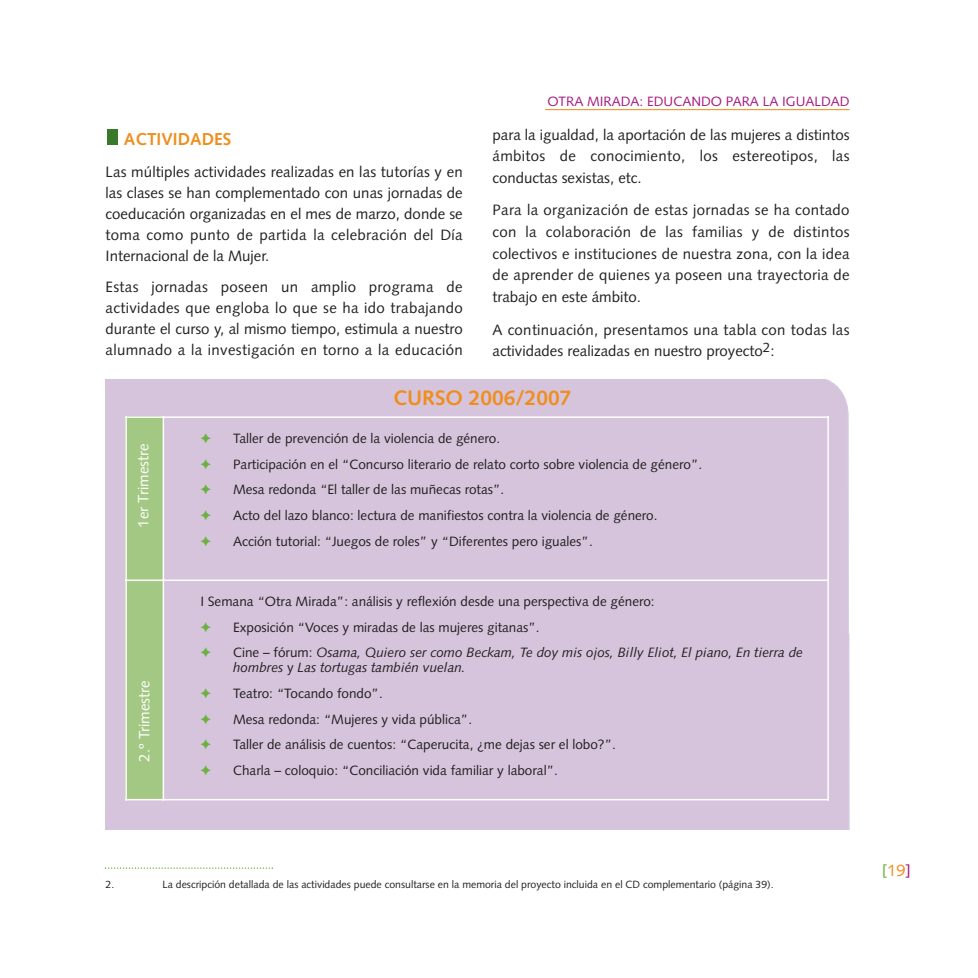
<style>
.page{position:relative;width:978px;height:978px;background:#fff}
.page>*{position:absolute;margin:0;border:0;box-sizing:border-box;transform-origin:0 0}
.t1{font:700 21px "Syntax";color:#ef8e1e}
.t2{font:700 17.25px "Syntax";color:#ef8e1e}
.t3{font:16.5px "Syntax";color:#ef8e1e}
.t4{font:15px/21px "Syntax";letter-spacing:.02em;color:#231f1f;text-align:justify}
.t5{font:15px "Syntax";color:#fff}
.t6{font:13.5px/25.7px "Syntax";color:#231f1f}
.t7{font:13.5px "Syntax";color:#a31982}
.t8{font:10.5px "Syntax";color:#231f1f}
.s1{font-style:italic}
.s2{color:#6cb13e}
.s3{color:#a31982}
</style>
<div class="page">
<div style="left:107px;top:130px;width:11px;height:15px;background:#38792a"></div>
<hr style="left:545px;top:109px;width:305px;height:1px;background:#ef8e1e">
<div style="left:106px;top:379px;width:743px;height:255px;background:#d5c4dc"></div>
<div style="left:106px;top:634px;width:744px;height:196px;background:#d5c4dc"></div>
<div style="left:125px;top:416px;width:38px;height:164px;background:#a3c883"></div>
<div style="left:125px;top:580px;width:38px;height:220px;background:#a3c883"></div>
<hr style="left:125px;top:416px;width:2px;height:384px;background:#fff">
<hr style="left:163px;top:416px;width:1px;height:384px;background:#fff">
<hr style="left:827px;top:416px;width:2px;height:384px;background:#fff">
<hr style="left:125px;top:416px;width:704px;height:2px;background:#fff">
<hr style="left:125px;top:580px;width:704px;height:1px;background:#fff">
<hr style="left:125px;top:799px;width:704px;height:1px;background:#fff">
<svg style="left:105px;top:867px;width:168px;height:2px"></svg>
<svg style="left:201px;top:434px;width:10px;height:9px"></svg>
<svg style="left:201px;top:459px;width:10px;height:10px"></svg>
<svg style="left:201px;top:485px;width:10px;height:9px"></svg>
<svg style="left:201px;top:510px;width:10px;height:10px"></svg>
<svg style="left:201px;top:536px;width:10px;height:10px"></svg>
<svg style="left:201px;top:622px;width:10px;height:10px"></svg>
<svg style="left:201px;top:648px;width:10px;height:10px"></svg>
<svg style="left:201px;top:689px;width:10px;height:9px"></svg>
<svg style="left:201px;top:714px;width:10px;height:10px"></svg>
<svg style="left:201px;top:740px;width:10px;height:9px"></svg>
<svg style="left:201px;top:765px;width:10px;height:10px"></svg>
<p class="t2" style="left:124px;top:132px;width:109px">ACTIVIDADES</p>
<p class="t4" style="left:106px;top:163px;width:359px">Las múltiples actividades realizadas en las tutorías y en las clases se han complementado con unas jornadas de coeducación organizadas en el mes de marzo, donde se toma como punto de partida la celebración del Día Internacional de la Mujer.</p>
<p class="t4" style="left:106px;top:278px;width:359px">Estas jornadas poseen un amplio programa de actividades que engloba lo que se ha ido trabajando durante el curso y, al mismo tiempo, estimula a nuestro alumnado a la investigación en torno a la educación</p>
<p class="t7" style="left:547px;top:96px;width:304px">OTRA MIRADA: EDUCANDO PARA LA IGUALDAD</p>
<p class="t4" style="left:493px;top:125px;width:359px;line-height:21.8px">para la igualdad, la aportación de las mujeres a distintos ámbitos de conocimiento, los estereotipos, las conductas sexistas, etc.</p>
<p class="t4" style="left:493px;top:201px;width:359px;line-height:21.8px">Para la organización de estas jornadas se ha contado con la colaboración de las familias y de distintos colectivos e instituciones de nuestra zona, con la idea de aprender de quienes ya poseen una trayectoria de trabajo en este ámbito.</p>
<p class="t4" style="left:493px;top:320px;width:359px;line-height:21.8px">A continuación, presentamos una tabla con todas las actividades realizadas en nuestro proyecto<sup>2</sup>:</p>
<p class="t5" style="left:137px;top:528px;width:85px;rotate:-90deg">1er Trimestre</p>
<p class="t5" style="left:138px;top:762px;width:82px;rotate:-90deg">2.º Trimestre</p>
<h1 class="t1" style="left:393px;top:389px;width:180px">CURSO 2006/2007</h1>
<p class="t6" style="left:233px;top:427px;width:471px">Taller de prevención de la violencia de género.<br>Participación en el “Concurso literario de relato corto sobre violencia de género”.<br>Mesa redonda “El taller de las muñecas rotas”.<br>Acto del lazo blanco: lectura de manifiestos contra la violencia de género.<br>Acción tutorial: “Juegos de roles” y “Diferentes pero iguales”.</p>
<p class="t6" style="left:233px;top:590px;width:571px;text-indent:-33px">I Semana “Otra Mirada”: análisis y reflexión desde una perspectiva de género:<br>Exposición “Voces y miradas de las mujeres gitanas”.<br>Cine – fórum: <span class="s1">Osama, Quiero ser como Beckam, Te doy mis ojos, Billy Eliot, El piano, En tierra de</span></p>
<p class="t6" style="left:233px;top:656px;width:384px"><span class="s1">hombres</span> y <span class="s1">Las tortugas también vuelan.<br></span>Teatro: “Tocando fondo”.<br>Mesa redonda: “Mujeres y vida pública”.<br>Taller de análisis de cuentos: “Caperucita, ¿me dejas ser el lobo?”.<br>Charla – coloquio: “Conciliación vida familiar y laboral”.</p>
<p class="t8" style="left:106px;top:880px;width:10px">2.</p>
<p class="t8" style="left:162px;top:880px;width:613px">La descripción detallada de las actividades puede consultarse en la memoria del proyecto incluida en el CD complementario (página 39).</p>
<p class="t3" style="left:882px;top:864px;width:31px"><span class="s2">[</span>19<span class="s3">]</span></p>
</div>
